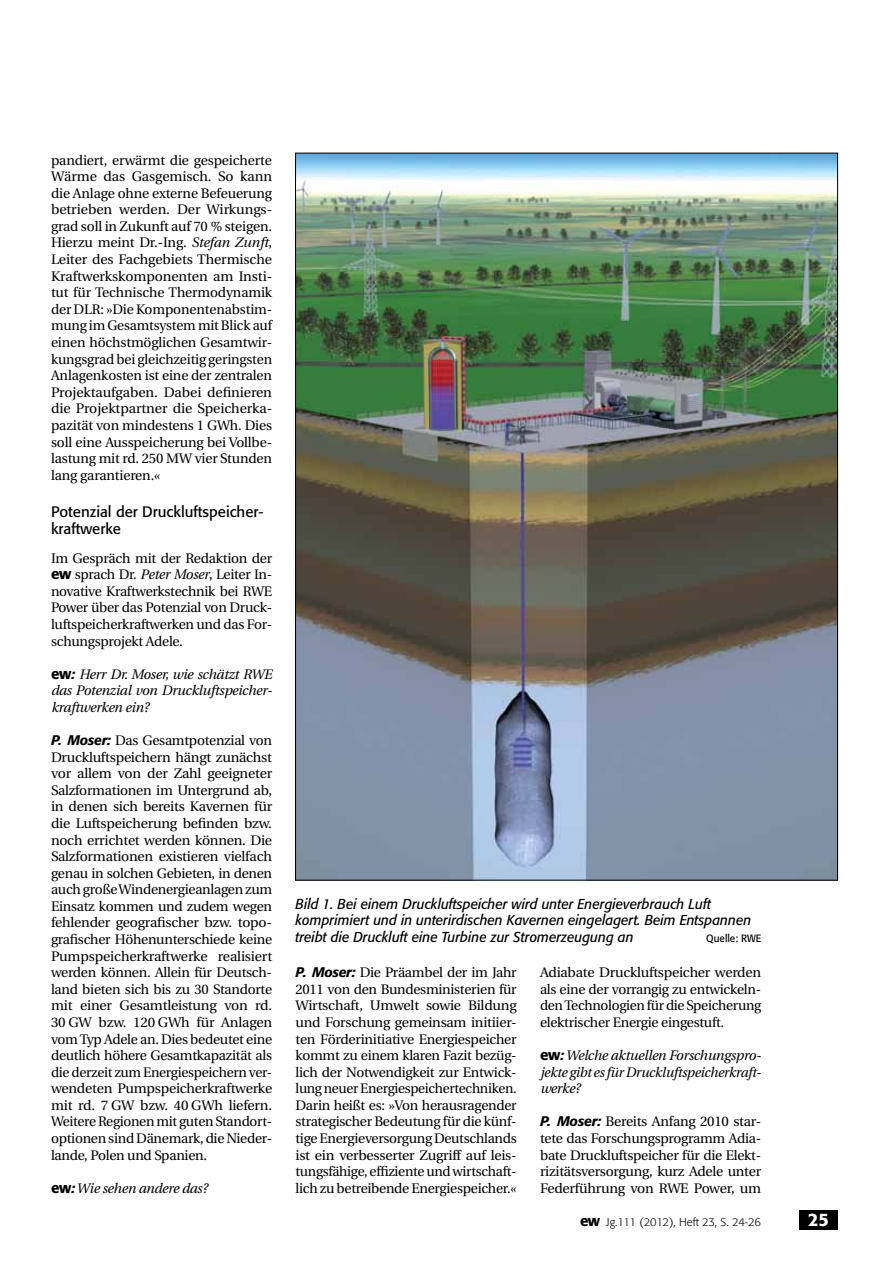
<style>
.page{position:relative;width:893px;height:1263px;background:#fff}
.page>*{position:absolute;margin:0;border:0;box-sizing:border-box;transform-origin:0 0}
.t1{font:500 18px "Formata";color:#fff}
.t2{font:15px/16.5px "Formata";color:#000}
.t3{font:italic 14.25px/16.5px "Formata";color:#000;scale:.95 1}
.t4{font:13.8px/16.6px "Utopia";letter-spacing:-.02em;color:#000;text-align:justify}
.t5{font:italic 13.8px/16.6px "Utopia";letter-spacing:-.02em;color:#000;text-align:justify}
.t6{font:300 11.25px "Formata";letter-spacing:-.02em;color:#000}
.t7{font:10.5px "Formata";color:#000;scale:.95 1}
.s1{font-style:italic}
.s2{font-family:"Formata";font-weight:500;font-size:15px}
.s3{font-family:"Formata";font-weight:500;font-style:normal;font-size:15px}
.s4{font-family:"Formata";font-weight:500}
.s5{font-family:"Formata";font-weight:500;font-style:italic}
.s6{font-weight:500;font-size:15px}
</style>
<div class="page">
<div style="left:799px;top:1210px;width:39px;height:19px;background:#000"></div>
<img style="left:297px;top:155px;width:539px;height:723px">
<p class="t4" style="left:51px;top:152px;width:223px">pandiert, erwärmt die gespeicherte Wärme das Gasgemisch. So kann die Anlage ohne externe Befeuerung betrieben werden. Der Wirkungs&shy;grad soll in Zukunft auf 70 % steigen.<br>Hierzu meint Dr.-Ing. <span class="s1">Stefan Zunft</span>, Leiter des Fachgebiets Thermische Kraftwerkskomponenten am Insti&shy;tut für Technische Thermodynamik der DLR: »Die Komponentenabstim&shy;mung im Gesamtsystem mit Blick auf einen höchstmöglichen Gesamtwir&shy;kungsgrad bei gleichzeitig geringsten Anlagenkosten ist eine der zentralen Projektaufgaben. Dabei definieren die Projektpartner die Speicherka&shy;pazität von mindestens 1 GWh. Dies soll eine Ausspeicherung bei Vollbe&shy;lastung mit rd. 250 MW vier Stunden lang garantieren.«</p>
<p class="t2" style="left:51px;top:504px;width:214px">Potenzial der Druckluftspeicher&shy;kraftwerke</p>
<p class="t4" style="left:51px;top:550px;width:223px">Im Gespräch mit der Redaktion der <span class="s2">ew</span> sprach Dr. <span class="s1">Peter Moser</span>, Leiter In&shy;novative Kraftwerkstechnik bei RWE Power über das Potenzial von Druck&shy;luftspeicherkraftwerken und das For&shy;schungsprojekt Adele.</p>
<p class="t5" style="left:51px;top:666px;width:223px"><span class="s3">ew</span><span class="s4">:</span> Herr Dr. Moser, wie schätzt RWE das Potenzial von Druckluftspeicher&shy;kraftwerken ein?</p>
<p class="t4" style="left:51px;top:732px;width:223px"><span class="s5">P. Moser:</span> Das Gesamtpotenzial von Druckluftspeichern hängt zunächst vor allem von der Zahl geeigneter Salzformationen im Untergrund ab, in denen sich bereits Kavernen für die Luftspeicherung befinden bzw. noch errichtet werden können. Die Salzformationen existieren vielfach genau in solchen Gebieten, in denen auch große Windenergieanlagen zum Einsatz kommen und zudem wegen fehlender geografischer bzw. topo&shy;grafischer Höhenunterschiede keine Pumpspeicherkraftwerke realisiert werden können. Allein für Deutsch&shy;land bieten sich bis zu 30 Standorte mit einer Gesamtleistung von rd.<br>30 GW bzw. 120 GWh für Anlagen vom Typ Adele an. Dies bedeutet eine deutlich höhere Gesamtkapazität als die derzeit zum Energiespeichern ver&shy;wendeten Pumpspeicherkraftwerke mit rd. 7 GW bzw. 40 GWh liefern.<br>Weitere Regionen mit guten Standort&shy;optionen sind Dänemark, die Nieder&shy;lande, Polen und Spanien.</p>
<p class="t5" style="left:51px;top:1180px;width:158px"><span class="s3">ew</span><span class="s4">:</span> Wie sehen andere das?</p>
<p class="t3" style="left:296px;top:895px;width:481px">Bild 1. Bei einem Druckluftspeicher wird unter Energieverbrauch Luft komprimiert und in unterirdischen Kavernen eingelagert. Beim Entspannen treibt die Druckluft eine Turbine zur Stromerzeugung an</p>
<p class="t7" style="left:706px;top:931px;width:59px">Quelle: RWE</p>
<p class="t4" style="left:296px;top:964px;width:223px"><span class="s5">P. Moser:</span> Die Präambel der im Jahr 2011 von den Bundesministerien für Wirtschaft, Umwelt sowie Bildung und Forschung gemeinsam initiier&shy;ten Förderinitiative Energiespeicher kommt zu einem klaren Fazit bezüg&shy;lich der Notwendigkeit zur Entwick&shy;lung neuer Energiespeichertechniken.<br>Darin heißt es: »Von herausragender strategischer Bedeutung für die künf&shy;tige Energieversorgung Deutschlands ist ein verbesserter Zugriff auf leis&shy;tungsfähige, effiziente und wirtschaft&shy;lich zu betreibende Energiespeicher.«</p>
<p class="t4" style="left:540px;top:964px;width:223px">Adiabate Druckluftspeicher werden als eine der vorrangig zu entwickeln&shy;den Technologien für die Speicherung elektrischer Energie eingestuft.</p>
<p class="t5" style="left:540px;top:1047px;width:223px"><span class="s3">ew</span><span class="s4">:</span> Welche aktuellen Forschungspro&shy;jekte gibt es für Druckluftspeicherkraft&shy;werke?</p>
<p class="t4" style="left:540px;top:1114px;width:223px"><span class="s5">P. Moser:</span> Bereits Anfang 2010 star&shy;tete das Forschungsprogramm Adia&shy;bate Druckluftspeicher für die Elekt&shy;rizitätsversorgung, kurz Adele unter Federführung von RWE Power, um</p>
<p class="t6" style="left:580px;top:1215px;width:182px"><span class="s6">ew</span> Jg.111 (2012), Heft 23, S. 24-26</p>
<h1 class="t1" style="left:808px;top:1209px;width:22px">25</h1>
</div>
